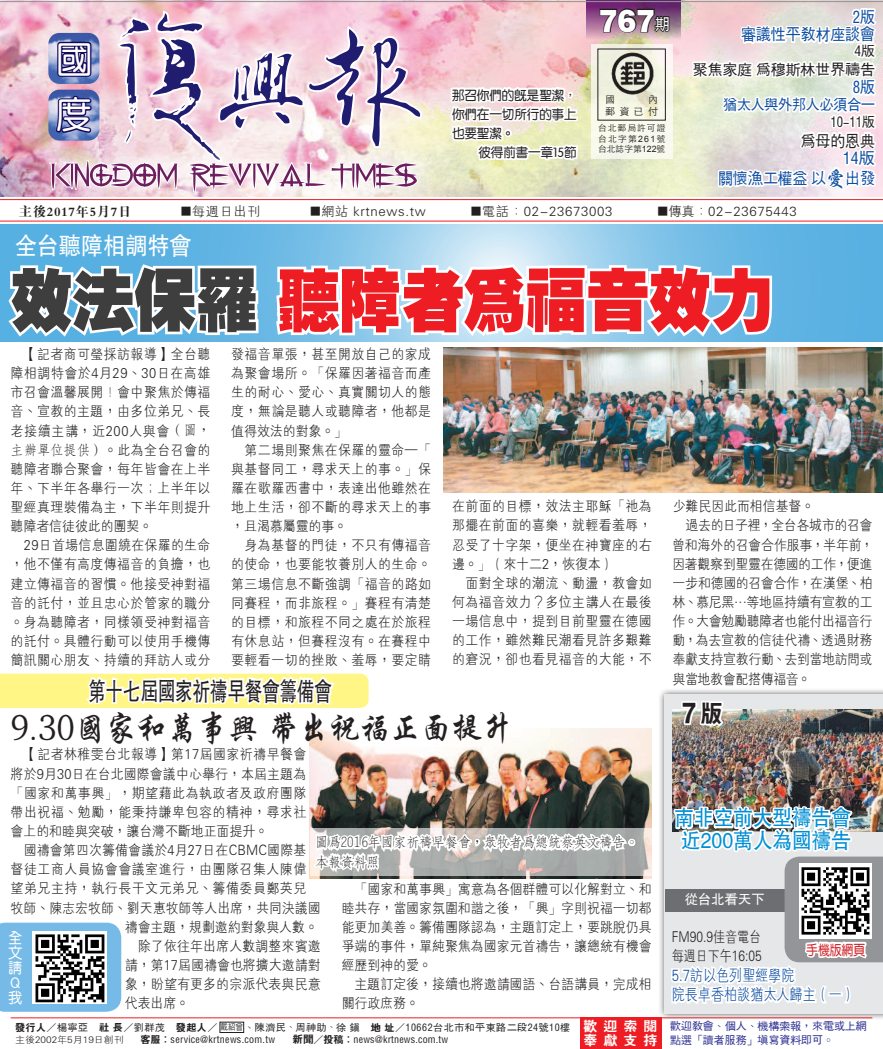
<style>
.page{position:relative;width:883px;height:1049px;background:#fff}
.page>*{position:absolute;margin:0;border:0;box-sizing:border-box;transform-origin:0 0}
.t1{font:67.5px "FZCCHB B51 0";color:#ee1d23;scale:.91 1}
.t2{font:37.75px/55.4px "DF Yuan Std W5";color:#fff}
.t3{font:33.75px "FZXKB B51 0";color:#231f20;scale:.91 1}
.t4{font:31.25px "FZCCHB B51 0";color:#fff;scale:.9 1}
.t5{font:25.25px "FZHTB B51 0";color:#231f20;scale:.69 1}
.t6{font:24.25px "FZHTB B51 0";color:#fff;scale:.91 1}
.t7{font:24.25px "FZH4 B B51 0";color:#231f20;scale:.91 1}
.t8{font:21.62px/22.5px "FZHTB B51 0";color:#008fd5;text-align:center;scale:.91 1}
.t9{font:16.5px/17.6px "FZPHB B51 0";color:#0d4da1;text-align:right;scale:.9 1}
.t10{font:16.5px/20px "FZPHB B51 0";color:#0d4da1;text-align:right}
.t11{font:16.5px "FZPHB B51 0";color:#231f20;scale:.9 1}
.t12{font:16.25px/19.1px "FZXH1 B B51 0";color:#0d4da1;scale:.81 1}
.t13{font:15.38px "FZPHB B51 0";color:#231f20}
.t14{font:15.38px "FZPHB B51 0";color:#0d4da1;scale:.9 1}
.t15{font:14.88px/19.1px "FZXH1 B B51 0";color:#231f20;scale:.81 1}
.t16{font:14.88px/14.9px "FZY3 B B51 0";color:#fff;text-align:justify;scale:.92 1}
.t17{font:14.12px/19.1px "FZXH1 B B51 0";letter-spacing:.035em;color:#231f20;scale:.91 1}
.t18{font:14.12px/19.1px "FZXH1 B B51 0";letter-spacing:.005em;color:#231f20;scale:.91 1}
.t19{font:14.12px/19.1px "FZXH1 B B51 0";letter-spacing:-.02em;color:#231f20;scale:.91 1}
.t20{font:14.12px "FZXH1 B B51 0";letter-spacing:.015em;color:#231f20;scale:.91 1}
.t21{font:14.12px "FZXH1 B B51 0";color:#231f20;scale:.91 1}
.t22{font:14.12px/19.1px "FZFSB B51 0";color:#231f20;scale:.91 1}
.t23{font:14.12px "FZPHB B51 0";color:#231f20;scale:.9 1}
.t24{font:14.12px "FZY3 B B51 0";color:#d1232a;scale:.83 1}
.t25{font:14.12px "FZPHB B51 0";color:#231f20}
.t26{font:13.75px/14.4px "FZH4 B B51 0";letter-spacing:.445em;color:#fff}
.t27{font:13.62px "FZHTB B51 0";color:#fff}
.t28{font:13.25px "FZXH1 B B51 0";letter-spacing:.05em;color:#231f20}
.t29{font:13.25px "FZDBSB B51 0";letter-spacing:.05em;color:#231f20}
.t30{font:13.12px/19.1px "FZY3 B B51 0";color:#231f20;text-align:justify;scale:.95 1}
.t31{font:11.25px/13.5px "FZPHB B51 0";color:#2e3092}
.t32{font:10px "FZPHB B51 0";letter-spacing:.04em;color:#231f20}
.t33{font:10px "FZPHB B51 0";letter-spacing:.02em;color:#231f20}
.t34{font:500 10px/12px "Lin Gothic";color:#231f20;text-align:right}
.t35{font:9.38px "FZXH1 B B51 0";color:#231f20;scale:1.07 1}
.t36{font:500 8.75px/10.5px "Lin Gothic";letter-spacing:.115em;color:#231f20;text-align:justify}
.s1{font-family:"FZPHB B51 0";font-size:16.25px}
.s2{font-family:"Arial";font-weight:400}
.s3{font-family:"FZXKB B51 0";font-size:21.25px}
.s4{font-size:11.38px}
.s5{color:#3e3e3f}
.s6{font-family:"FZFSB B51 0"}
.s7{font-family:"FZH4 B B51 0"}
.s8{font-size:8.88px;color:#3e3e3f}
.s9{font-size:8.75px}
.s10{font-family:"FZH4 B B51 0";font-size:10.62px}
</style>
<div class="page">
<img style="left:0;top:0;width:882px;height:196px">
<svg style="left:586px;top:0;width:94px;height:43px;background:#a87b96"></svg>
<img style="left:428px;top:0;width:17px;height:186px">
<img style="left:25px;top:137px;width:416px;height:59px">
<svg style="left:46px;top:0;width:382px;height:196px;background:#d2b8cc"></svg>
<svg style="left:591px;top:44px;width:81px;height:114px;background:#ededdf"></svg>
<img style="left:606px;top:51px;width:55px;height:49px">
<hr style="left:0;top:221px;width:882px;height:1px;background:#ee1d23">
<svg style="left:598px;top:7px;width:72px;height:26px;background:#6b4863"></svg>
<hr style="left:11px;top:1017px;width:861px;height:1px;background:#ee1d23">
<div style="left:579px;top:1018px;width:82px;height:31px;background:#ee1d23"></div>
<hr style="left:0;top:1px;width:882px;height:1px;background:#939598">
<hr style="left:0;top:199px;width:882px;height:1px;background:#ee1d23">
<svg style="left:0;top:224px;width:882px;height:118px;background:#6cb9e5"></svg>
<svg style="left:688px;top:6px;width:193px;height:184px"></svg>
<svg style="left:448px;top:0;width:132px;height:163px"></svg>
<img style="left:310px;top:728px;width:341px;height:150px">
<svg style="left:0;top:922px;width:121px;height:90px;background:#7ebee8"></svg>
<img style="left:33px;top:932px;width:74px;height:72px">
<svg style="left:629px;top:828px;width:22px;height:47px"></svg>
<img style="left:443px;top:347px;width:439px;height:146px">
<div style="left:628px;top:839px;width:7px;height:7px;border:4px solid #fff;border-radius:50%"></div>
<svg style="left:0;top:673px;width:629px;height:204px"></svg>
<div style="left:657px;top:687px;width:225px;height:333px;background:#231f20;opacity:.75"></div>
<div style="left:664px;top:694px;width:218px;height:320px;background:#e6e7e9"></div>
<div style="left:664px;top:889px;width:133px;height:22px;background:#6d6e71"></div>
<img style="left:672px;top:709px;width:210px;height:66px">
<svg style="left:679px;top:690px;width:48px;height:45px"></svg>
<img style="left:667px;top:775px;width:215px;height:229px">
<svg style="left:5px;top:261px;width:256px;height:80px"></svg>
<svg style="left:273px;top:244px;width:501px;height:114px"></svg>
<h2 class="t2" style="left:55px;top:31px;width:55px">國度</h2>
<h3 class="t4" style="left:598px;top:2px;width:80px">767<span class="s1">期</span></h3>
<p class="t30" style="left:452px;top:86px;width:133px">那召你們的既是聖潔，你們在一切所行的事上也要聖潔。</p>
<p class="t30" style="left:478px;top:143px;width:105px">彼得前書一章15節</p>
<p class="t34" style="left:605px;top:93px;width:54px">內<br>郵資已付</p>
<p class="t36" style="left:598px;top:122px;width:69px">台北郵局許可證台北字第<span class="s2">261</span>號台北誌字第<span class="s2">122</span>號</p>
<p class="t34" style="left:605px;top:93px;width:12px">國</p>
<p class="t9" style="left:741px;top:8px;width:150px">2版<br>審議性平教材座談會</p>
<p class="t25" style="left:854px;top:43px;width:22px">4版</p>
<p class="t13" style="left:692px;top:60px;width:183px">聚焦家庭 為穆斯林世界禱告</p>
<p class="t9" style="left:852px;top:79px;width:26px">8版</p>
<p class="t14" style="left:723px;top:95px;width:170px">猶太人與外邦人必須合一</p>
<p class="t23" style="left:830px;top:113px;width:51px">10-11版</p>
<p class="t11" style="left:800px;top:131px;width:84px">為母的恩典</p>
<p class="t10" style="left:718px;top:148px;width:158px">14版<br>關懷漁工權益 以<span class="s3">愛</span>出發</p>
<p class="t29" style="left:19px;top:204px;width:114px">主後2017年5月7日</p>
<p class="t28" style="left:180px;top:204px;width:82px"><span class="s4">■</span>每週日出刊</p>
<p class="t28" style="left:309px;top:204px;width:118px"><span class="s4">■</span>網站 krtnews.tw</p>
<p class="t28" style="left:470px;top:204px;width:143px"><span class="s4">■</span>電話：02-23673003</p>
<p class="t28" style="left:657px;top:204px;width:141px"><span class="s4">■</span>傳真：02-23675443</p>
<h3 class="t6" style="left:15px;top:228px;width:195px">全台聽障相調特會</h3>
<h1 class="t1" style="left:11px;top:259px;width:838px"><span class="s5">效法保羅</span>聽障者為福音效力</h1>
<p class="t17" style="left:11px;top:345px;width:221px">　【記者商可瑩採訪報導】全台聽障相調特會於4月29、30日在高雄市召會溫馨展開！會中聚焦於傳福音、宣教的主題，由多位弟兄、長老接續主講，近200人與會<span class="s6">（圖，主辦單位提供）</span>。此為全台召會的聽障者聯合聚會，每年皆會在上半年、下半年各舉行一次；上半年以聖經真理裝備為主，下半年則提升聽障者信徒彼此的團契。<br>　29日首場信息圍繞在保羅的生命，他不僅有高度傳福音的負擔，也建立傳福音的習慣。他接受神對福音的託付，並且忠心於管家的職分。身為聽障者，同樣領受神對福音的託付。具體行動可以使用手機傳簡訊關心朋友、持續的拜訪人或分</p>
<p class="t17" style="left:231px;top:345px;width:221px">發福音單張，甚至開放自己的家成為聚會場所。「保羅因著福音而產生的耐心、愛心、真實關切人的態度，無論是聽人或聽障者，他都是值得效法的對象。」<br>　第二場則聚焦在保羅的靈命─「與基督同工，尋求天上的事。」保羅在歌羅西書中，表達出他雖然在地上生活，卻不斷的尋求天上的事，且渴慕屬靈的事。<br>　身為基督的門徒，不只有傳福音的使命，也要能牧養別人的生命。第三場信息不斷強調「福音的路如同賽程，而非旅程。」賽程有清楚的目標，和旅程不同之處在於旅程有休息站，但賽程沒有。在賽程中要輕看一切的挫敗、羞辱，要定睛</p>
<p class="t17" style="left:452px;top:497px;width:221px">在前面的目標，效法主耶穌「祂為那擺在前面的喜樂，就輕看羞辱，忍受了十字架，便坐在神寶座的右邊。」（來十二2，恢復本）<br>　面對全球的潮流、動盪，教會如何為福音效力？多位主講人在最後一場信息中，提到目前聖靈在德國的工作，雖然難民潮看見許多艱難的窘況，卻也看見福音的大能，不</p>
<p class="t19" style="left:672px;top:497px;width:222px">少難民因此而相信基督。<br>　過去的日子裡，全台各城市的召會曾和海外的召會合作服事，半年前，因著觀察到聖靈在德國的工作，便進一步和德國的召會合作，在漢堡、柏林、慕尼黑…等地區持續有宣教的工作。大會勉勵聽障者也能付出福音行動，為去宣教的信徒代禱、透過財務奉獻支持宣教行動、去到當地訪問或與當地教會配搭傳福音。</p>
<h3 class="t5" style="left:88px;top:673px;width:354px">第十七屆國家祈禱早餐會籌備會</h3>
<h3 class="t7" style="left:678px;top:700px;width:50px">７版</h3>
<h3 class="t3" style="left:11px;top:708px;width:553px">9.30國家和萬事興 帶出祝福正面提升</h3>
<p class="t17" style="left:11px;top:745px;width:326px">　【記者林稚雯台北報導】第17屆國家祈禱早餐會</p>
<p class="t20" style="left:11px;top:765px;width:326px">將於9月30日在台北國際會議中心舉行，本屆主題為</p>
<p class="t17" style="left:11px;top:783px;width:326px">「國家和萬事興」，期望藉此為執政者及政府團隊</p>
<p class="t17" style="left:11px;top:802px;width:326px">帶出祝福、勉勵，能秉持謙卑包容的精神，尋求社</p>
<p class="t21" style="left:11px;top:823px;width:284px">會上的和睦與突破，讓台灣不斷地正面提升。</p>
<p class="t20" style="left:11px;top:842px;width:326px">　國禱會第四次籌備會議於4月27日在CBMC國際基</p>
<p class="t17" style="left:11px;top:860px;width:326px">督徒工商人員協會會議室進行，由團隊召集人陳偉</p>
<p class="t17" style="left:11px;top:879px;width:326px">望弟兄主持，執行長干文元弟兄、籌備委員鄭英兒</p>
<p class="t18" style="left:11px;top:898px;width:342px">牧師、陳志宏牧師、劉天惠牧師等人出席，共同決議國</p>
<p class="t21" style="left:125px;top:918px;width:214px">禱會主題，規劃邀約對象與人數。</p>
<p class="t20" style="left:125px;top:938px;width:216px">　除了依往年出席人數調整來賓邀</p>
<p class="t18" style="left:125px;top:955px;width:217px">請，第17屆國禱會也將擴大邀請對</p>
<p class="t20" style="left:125px;top:976px;width:216px">象，盼望有更多的宗派代表與民意</p>
<p class="t17" style="left:125px;top:994px;width:72px">代表出席。</p>
<p class="t22" style="left:315px;top:832px;width:356px">圖為2016年國家祈禱早餐會，眾牧者為總統蔡英文禱告。本報資料照</p>
<p class="t18" style="left:341px;top:879px;width:342px">　「國家和萬事興」寓意為各個群體可以化解對立、和睦共存，當國家氛圍和諧之後，「興」字則祝福一切都能更加美善。籌備團隊認為，主題訂定上，要跳脫仍具爭端的事件，單純聚焦為國家元首禱告，讓總統有機會經歷到神的愛。<br>　主題訂定後，接續也將邀請國語、台語講員，完成相關行政庶務。</p>
<p class="t16" style="left:8px;top:931px;width:18px">全文請Ｑ我</p>
<p class="t32" style="left:15px;top:1021px;width:556px"><span class="s7">發行人</span>／楊寧亞　<span class="s7">社 長</span>／劉群茂　<span class="s7">發起人</span>／ <span class="s8">戴紹曾</span>、陳濟民<span class="s9">、</span>周神助<span class="s9">、</span>徐 鎮　<span class="s7">地 址</span>／10662台北市和平東路二段24號10樓</p>
<p class="t35" style="left:15px;top:1034px;width:103px">主後2002年5月19日創刊</p>
<p class="t32" style="left:141px;top:1034px;width:136px"><span class="s7">客服：</span>service@krtnews.com.tw</p>
<p class="t33" style="left:292px;top:1034px;width:157px"><span class="s10">新聞</span><span class="s7">／投稿：</span>news@krtnews.com.tw</p>
<p class="t26" style="left:583px;top:1019px;width:76px">歡迎索閱奉獻支持</p>
<h3 class="t8" style="left:674px;top:805px;width:195px">南非空前大型禱告會近200萬人為國禱告</h3>
<p class="t27" style="left:684px;top:890px;width:82px">從台北看天下</p>
<p class="t15" style="left:671px;top:927px;width:112px">FM90.9佳音電台每週日下午16:05</p>
<p class="t12" style="left:671px;top:966px;width:228px">5.7訪以色列聖經學院<br>院長卓香柏談猶太人歸主（一）</p>
<p class="t24" style="left:806px;top:942px;width:72px">手機版網頁</p>
<p class="t31" style="left:670px;top:1019px;width:198px">歡迎教會、個人、機構索報，來電或上網點選「讀者服務」填寫資料即可。</p>
</div>
